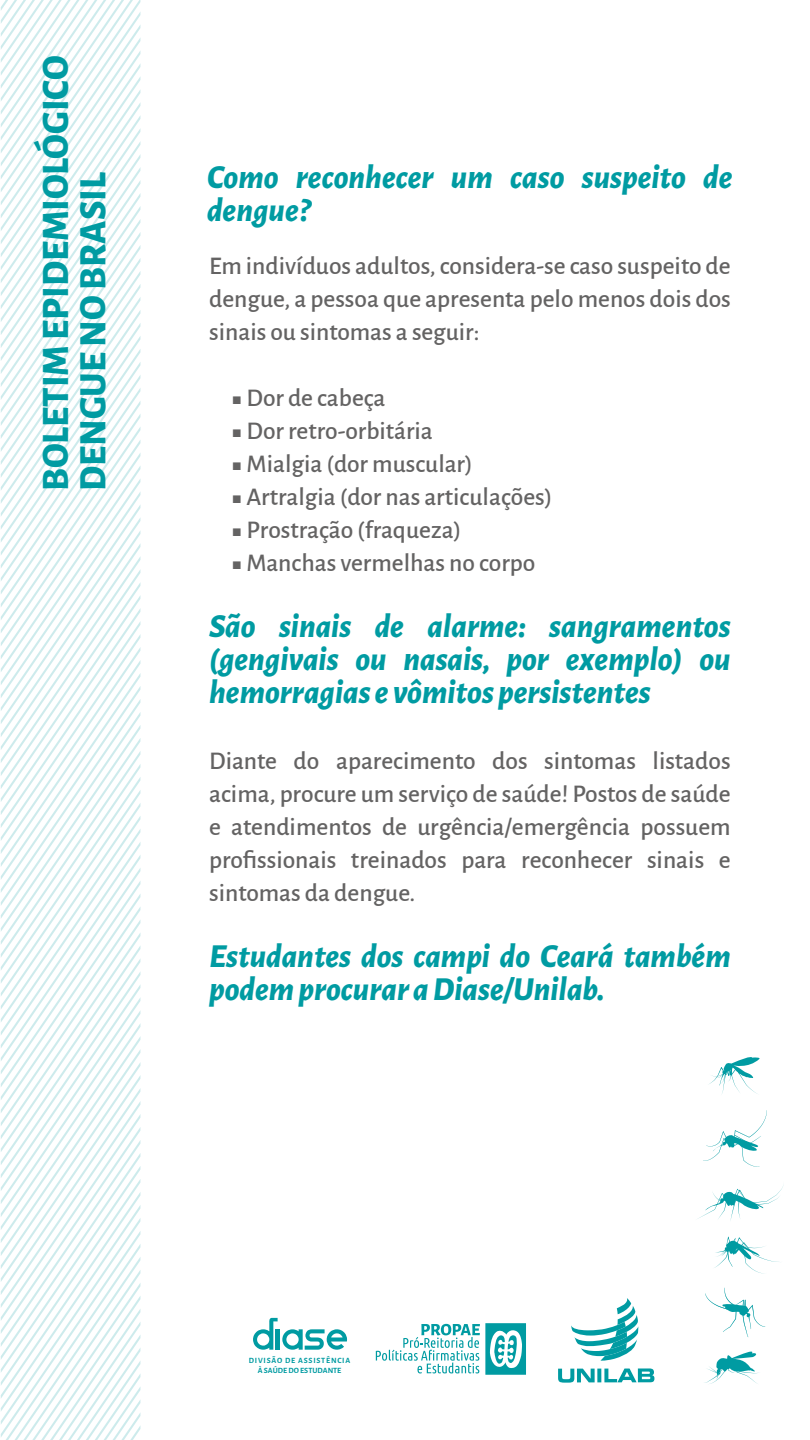
<style>
.page{position:relative;width:810px;height:1440px;background:#fff}
.page>*{position:absolute;margin:0;border:0;box-sizing:border-box;transform-origin:0 0}
.t1{font:800 38.25px/37.5px "Alegreya Sans";color:#009ba2}
.t2{font:italic 800 33px/33px "Alegreya Sans";color:#009ba2}
.t3{font:500 25.5px/33px "Alegreya Sans";color:#646363;text-align:justify}
.t4{font:700 8.1px/9.8px "Alegreya Sans";letter-spacing:.085em;color:#009ba2;text-align:center}
</style>
<div class="page">
<svg style="left:1px;top:0;width:139px;height:1440px"></svg>
<svg style="left:706px;top:1288px;width:59px;height:49px"></svg>
<svg style="left:703px;top:1110px;width:64px;height:57px"></svg>
<svg style="left:714px;top:1236px;width:65px;height:37px"></svg>
<svg style="left:709px;top:1057px;width:51px;height:37px"></svg>
<svg style="left:697px;top:1185px;width:87px;height:36px"></svg>
<svg style="left:704px;top:1352px;width:55px;height:32px"></svg>
<svg style="left:376px;top:1323px;width:150px;height:52px"></svg>
<svg style="left:558px;top:1369px;width:37px;height:14px"></svg>
<svg style="left:597px;top:1369px;width:4px;height:13px"></svg>
<svg style="left:604px;top:1368px;width:50px;height:14px"></svg>
<svg style="left:571px;top:1298px;width:67px;height:63px"></svg>
<svg style="left:253px;top:1318px;width:94px;height:32px"></svg>
<h1 class="t1" style="left:34px;top:491px;width:437px;rotate:-90deg">BOLETIM EPIDEMIOLÓGICO<br>DENGUE NO BRASIL</h1>
<p class="t2" style="left:207px;top:158px;width:527px">Como reconhecer um caso suspeito de dengue?</p>
<p class="t3" style="left:209px;top:248px;width:523px">Em indivíduos adultos, considera-se caso suspeito de dengue, a pessoa que apresenta pelo menos dois dos sinais ou sintomas a seguir:</p>
<p class="t3" style="left:232px;top:380px;width:155px">■ Dor de cabeça</p>
<p class="t3" style="left:232px;top:413px;width:203px">■ Dor retro-orbitária</p>
<p class="t3" style="left:232px;top:446px;width:243px">■ Mialgia (dor muscular)</p>
<p class="t3" style="left:232px;top:479px;width:322px">■ Artralgia (dor nas articulações)</p>
<p class="t3" style="left:232px;top:512px;width:231px">■ Prostração (fraqueza)</p>
<p class="t3" style="left:232px;top:545px;width:305px">■ Manchas vermelhas no corpo</p>
<p class="t2" style="left:209px;top:607px;width:523px;text-align:justify">São sinais de alarme: sangramentos (gengivais ou nasais, por exemplo) ou hemorragias e vômitos persistentes</p>
<p class="t3" style="left:209px;top:743px;width:523px">Diante do aparecimento dos sintomas listados acima, procure um serviço de saúde! Postos de saúde e atendimentos de urgência/emergência possuem profissionais treinados para reconhecer sinais e sintomas da dengue.</p>
<p class="t2" style="left:209px;top:937px;width:523px">Estudantes dos campi do Ceará também podem procurar a Diase/Unilab.</p>
<p class="t4" style="left:249px;top:1355px;width:103px">DIVISÃO DE ASSISTÊNCIA<br>À SAÚDE DO ESTUDANTE</p>
</div>
